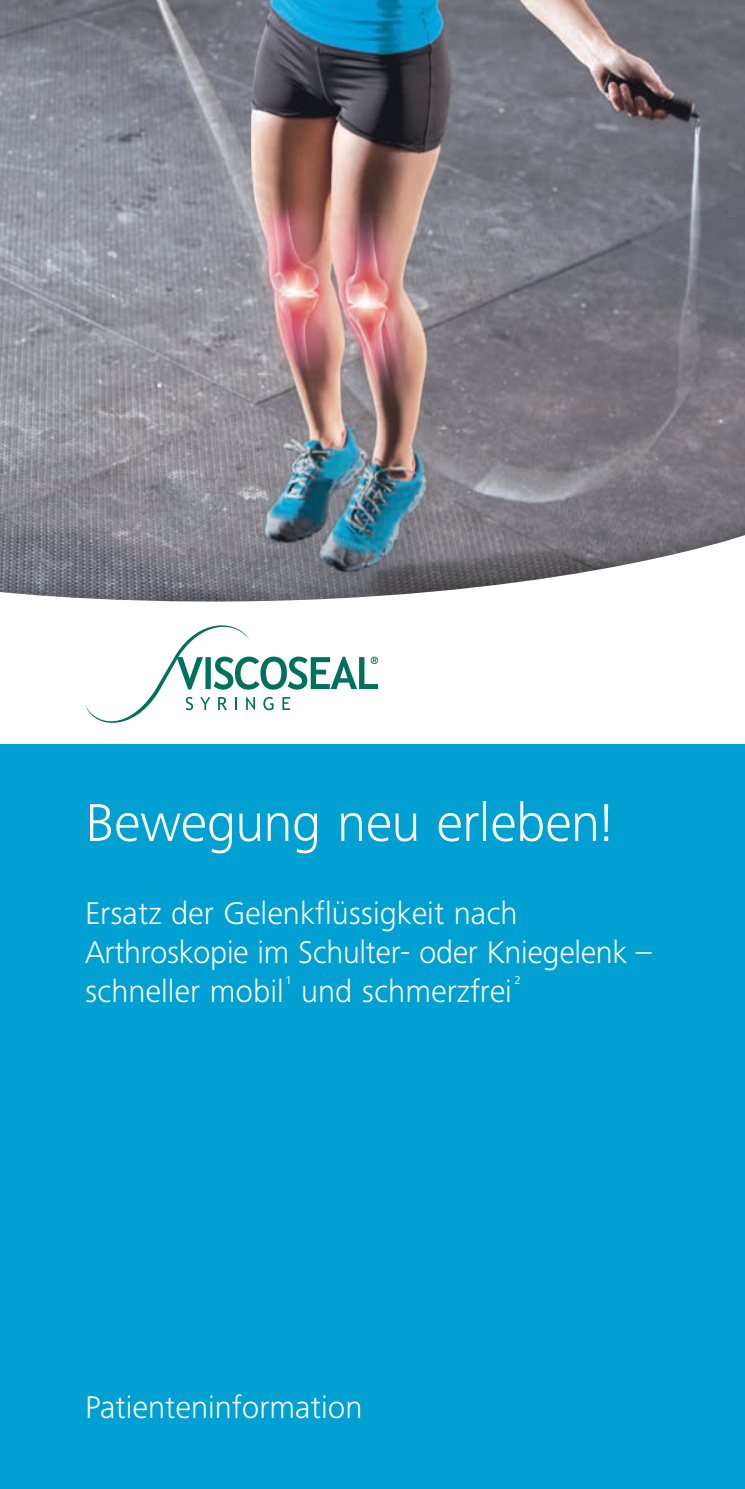
<style>
.page{position:relative;width:745px;height:1489px;background:#fff}
.page>*{position:absolute;margin:0;border:0;box-sizing:border-box;transform-origin:0 0}
.t1{font:300 55px "Frutiger Next LTW1 G";letter-spacing:-.01em;color:#fff}
.t2{font:300 32.5px/39px "Frutiger Next LTW1 G";color:#fff}
.t3{font:11.5px "Frutiger Next LTW1 G";color:#fff}
</style>
<div class="page">
<img style="left:0;top:0;width:744px;height:507px">
<div style="left:0;top:507px;width:744px;height:981px;background:#231f20;opacity:.3"></div>
<svg style="left:0;top:528px;width:744px;height:216px"></svg>
<div style="left:0;top:744px;width:744px;height:744px;background:#00a0d3"></div>
<svg style="left:85px;top:625px;width:296px;height:97px"></svg>
<h1 class="t1" style="left:85px;top:791px;width:529px">Bewegung neu erleben!</h1>
<p class="t2" style="left:85px;top:893px;width:568px">Ersatz der Gelenkflüssigkeit nach<br>Arthroskopie im Schulter- oder Kniegelenk – schneller mobil <sup>1</sup> und schmerzfrei</p>
<p class="t3" style="left:514px;top:973px;width:8px">2</p>
<p class="t2" style="left:85px;top:1387px;width:278px">Patienteninformation</p>
</div>
